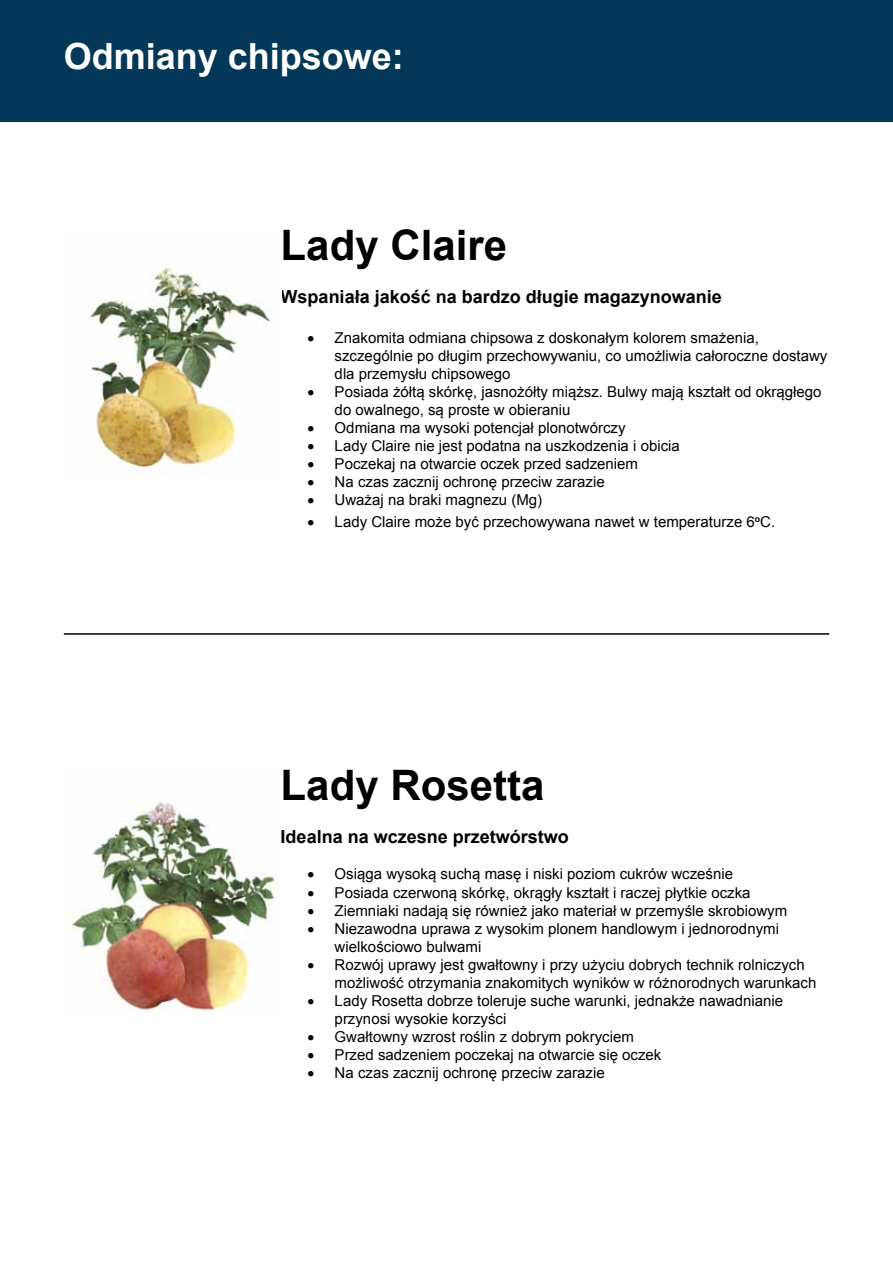
<style>
.page{position:relative;width:893px;height:1263px;background:#fff}
.page>*{position:absolute;margin:0;border:0;box-sizing:border-box;transform-origin:0 0}
.t1{font:700 42px "Arial";color:#000}
.t2{font:700 36px "Arial";color:#fff}
.t3{font:700 18px "Arial";color:#000}
.t4{font:15px/18px "Arial";color:#000}
</style>
<div class="page">
<div style="left:0;top:0;width:893px;height:121px;background:#033858"></div>
<img style="left:89px;top:265px;width:181px;height:207px">
<img style="left:71px;top:802px;width:205px;height:209px">
<hr style="left:64px;top:633px;width:765px;height:2px;background:#000">
<h2 class="t2" style="left:64px;top:32px;width:342px">Odmiany chipsowe:</h2>
<h1 class="t1" style="left:281px;top:217px;width:228px">Lady Claire</h1>
<p class="t3" style="left:281px;top:285px;width:443px">Wspaniała jakość na bardzo długie magazynowanie</p>
<p class="t4" style="left:335px;top:329px;width:494px;text-indent:-27px">• Znakomita odmiana chipsowa z doskonałym kolorem smażenia, szczególnie po długim przechowywaniu, co umożliwia całoroczne dostawy dla przemysłu chipsowego</p>
<p class="t4" style="left:335px;top:383px;width:488px;text-indent:-27px">• Posiada żółtą skórkę, jasnożółty miąższ. Bulwy mają kształt od okrągłego do owalnego, są proste w obieraniu</p>
<p class="t4" style="left:308px;top:419px;width:319px">• Odmiana ma wysoki potencjał plonotwórczy</p>
<p class="t4" style="left:308px;top:437px;width:374px">• Lady Claire nie jest podatna na uszkodzenia i obicia</p>
<p class="t4" style="left:308px;top:455px;width:332px">• Poczekaj na otwarcie oczek przed sadzeniem</p>
<p class="t4" style="left:308px;top:473px;width:299px">• Na czas zacznij ochronę przeciw zarazie</p>
<p class="t4" style="left:308px;top:491px;width:236px">• Uważaj na braki magnezu (Mg)</p>
<p class="t4" style="left:308px;top:512px;width:469px">• Lady Claire może być przechowywana nawet w temperaturze 6<sup>o</sup>C.</p>
<h1 class="t1" style="left:281px;top:757px;width:265px">Lady Rosetta</h1>
<p class="t3" style="left:281px;top:825px;width:290px">Idealna na wczesne przetwórstwo</p>
<p class="t4" style="left:308px;top:865px;width:427px">• Osiąga wysoką suchą masę i niski poziom cukrów wcześnie</p>
<p class="t4" style="left:308px;top:883px;width:444px">• Posiada czerwoną skórkę, okrągły kształt i raczej płytkie oczka</p>
<p class="t4" style="left:308px;top:901px;width:481px">• Ziemniaki nadają się również jako materiał w przemyśle skrobiowym</p>
<p class="t4" style="left:335px;top:919px;width:446px;text-indent:-27px">• Niezawodna uprawa z wysokim plonem handlowym i jednorodnymi wielkościowo bulwami</p>
<p class="t4" style="left:335px;top:955px;width:483px;text-indent:-27px">• Rozwój uprawy jest gwałtowny i przy użyciu dobrych technik rolniczych możliwość otrzymania znakomitych wyników w różnorodnych warunkach</p>
<p class="t4" style="left:335px;top:991px;width:450px;text-indent:-27px">• Lady Rosetta dobrze toleruje suche warunki, jednakże nawadnianie przynosi wysokie korzyści</p>
<p class="t4" style="left:308px;top:1027px;width:328px">• Gwałtowny wzrost roślin z dobrym pokryciem</p>
<p class="t4" style="left:308px;top:1045px;width:355px">• Przed sadzeniem poczekaj na otwarcie się oczek</p>
<p class="t4" style="left:308px;top:1063px;width:299px">• Na czas zacznij ochronę przeciw zarazie</p>
</div>
